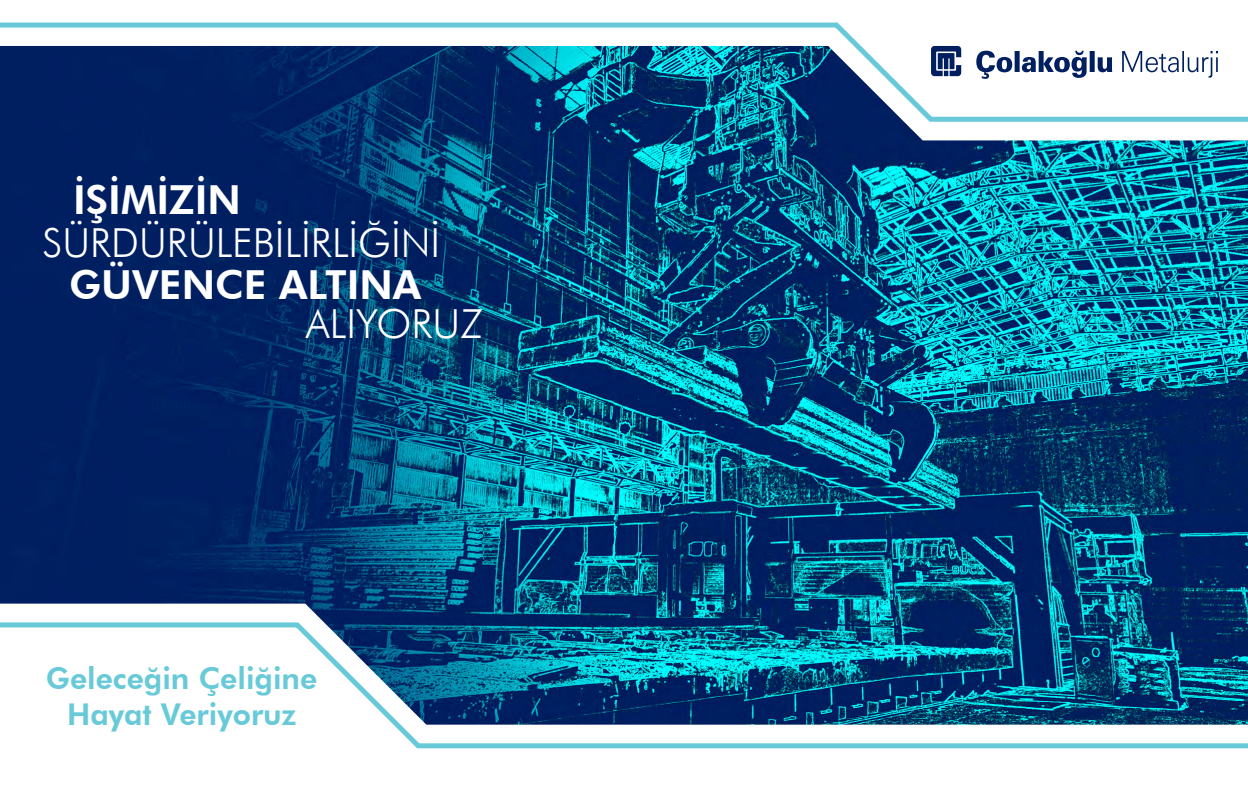
<style>
.page{position:relative;width:1248px;height:794px;background:#fff}
.page>*{position:absolute;margin:0;border:0;box-sizing:border-box;transform-origin:0 0}
.t1{font:300 40px/80px "Futura BT";color:#fff}
.t2{font:800 40px/85.3px "Futura BT";color:#fff}
.t3{font:800 30px/36px "Futura BT";color:#68cad8;text-align:center}
</style>
<div class="page">
<img style="left:0;top:124px;width:1247px;height:496px">
<svg style="left:0;top:22px;width:1247px;height:102px"></svg>
<svg style="left:0;top:620px;width:1247px;height:129px"></svg>
<svg style="left:976px;top:51px;width:241px;height:28px"></svg>
<svg style="left:930px;top:46px;width:31px;height:30px"></svg>
<h1 class="t2" style="left:69px;top:156px;width:354px">İŞİMİZİN<br>GÜVENCE ALTINA</h1>
<h1 class="t1" style="left:306px;top:203px;width:178px;text-indent:-263px">SÜRDÜRÜLEBİLİRLİĞİNİ<br>ALIYORUZ</h1>
<p class="t3" style="left:46px;top:659px;width:273px">Geleceğin Çeliğine<br>Hayat Veriyoruz</p>
</div>
